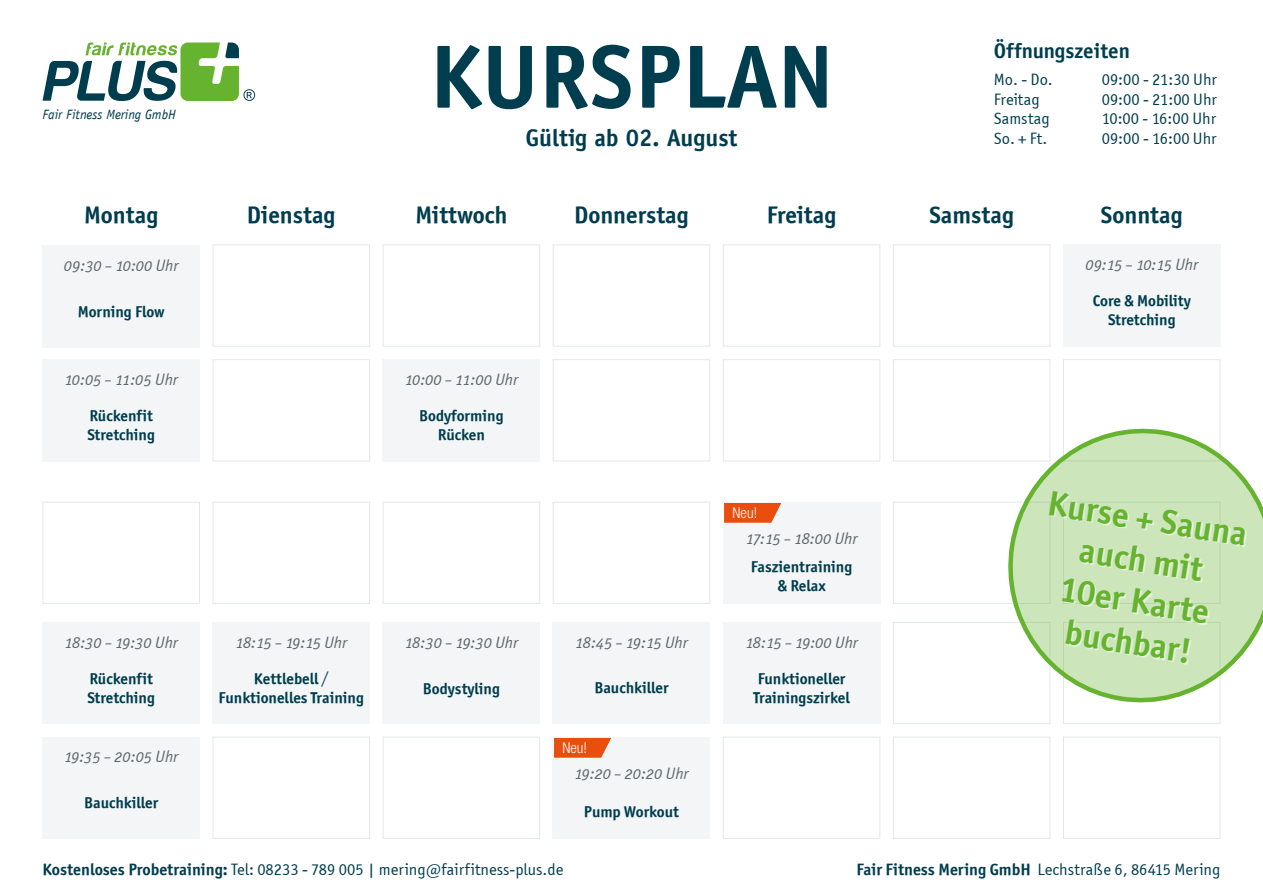
<style>
.page{position:relative;width:1263px;height:893px;background:#fff}
.page>*{position:absolute;margin:0;border:0;box-sizing:border-box;transform-origin:0 0}
.t1{font:700 90px "Officina San ITC";letter-spacing:.015em;color:#003d4e}
.t2{font:34.5px/41.4px "Officina Sans ITCTT Bold";color:#65b32e;text-align:center}
.t3{font:24px "Officina Sans ITCTT Bold";color:#003d4e}
.t4{font:700 24px "Officina Sans LT";color:#003d4e}
.t5{font:700 21px "Officina Sans LT";color:#003d4e}
.t6{font:16.5px "Officina Sans ITCTT Book";color:#003d4e}
.t7{font:16.5px "Officina Sans OSITCTT Book Ita";color:#5d686e}
.t8{font:16.5px "Officina Sans OSITCTT Book Ita";letter-spacing:-.02em;color:#5d686e}
.t9{font:16.5px "Officina Sans OSITCTT Book Ita";letter-spacing:-.05em;color:#5d686e}
.t10{font:16.5px "Officina Sans OSITCTT Book Ita";letter-spacing:-.025em;color:#5d686e}
.t11{font:15.75px/18.9px "Officina Sans ITCTT Bold";color:#003d4e;text-align:center}
.t12{font:300 condensed 15px "Helvetica Neue LT Pro";color:#fff}
.t13{font:italic 13.5px "Officina Sans LT";color:#003d4e}
.s1{font-family:"Officina Sans ITCTT Book"}
.s2{font-family:"Officina Sans ITCTT Bold"}
</style>
<div class="page">
<svg style="left:43px;top:43px;width:212px;height:58px"></svg>
<div style="left:43px;top:762px;width:157px;height:77px;background:#f3f5f6"></div>
<div style="left:43px;top:737px;width:157px;height:25px;background:#f3f5f6"></div>
<div style="left:213px;top:648px;width:157px;height:76px;background:#f3f5f6"></div>
<div style="left:213px;top:622px;width:157px;height:26px;background:#f3f5f6"></div>
<div style="left:43px;top:648px;width:157px;height:76px;background:#f3f5f6"></div>
<div style="left:43px;top:622px;width:157px;height:26px;background:#f3f5f6"></div>
<div style="left:553px;top:779px;width:157px;height:60px;background:#f3f5f6"></div>
<div style="left:553px;top:737px;width:157px;height:42px;background:#f3f5f6"></div>
<div style="left:383px;top:648px;width:157px;height:76px;background:#f3f5f6"></div>
<div style="left:383px;top:622px;width:157px;height:26px;background:#f3f5f6"></div>
<div style="left:553px;top:648px;width:157px;height:76px;background:#f3f5f6"></div>
<div style="left:553px;top:622px;width:157px;height:26px;background:#f3f5f6"></div>
<div style="left:723px;top:648px;width:157px;height:76px;background:#f3f5f6"></div>
<div style="left:723px;top:622px;width:157px;height:26px;background:#f3f5f6"></div>
<div style="left:43px;top:385px;width:157px;height:76px;background:#f3f5f6"></div>
<div style="left:43px;top:359px;width:157px;height:26px;background:#f3f5f6"></div>
<div style="left:383px;top:385px;width:157px;height:76px;background:#f3f5f6"></div>
<div style="left:383px;top:359px;width:157px;height:26px;background:#f3f5f6"></div>
<div style="left:213px;top:244px;width:157px;height:103px;border:1px solid #dae0e3"></div>
<div style="left:1063px;top:270px;width:157px;height:77px;background:#f3f5f6"></div>
<div style="left:1063px;top:244px;width:157px;height:26px;background:#f3f5f6"></div>
<div style="left:383px;top:244px;width:157px;height:103px;border:1px solid #dae0e3"></div>
<div style="left:553px;top:244px;width:157px;height:103px;border:1px solid #dae0e3"></div>
<div style="left:723px;top:244px;width:157px;height:103px;border:1px solid #dae0e3"></div>
<div style="left:893px;top:244px;width:157px;height:103px;border:1px solid #dae0e3"></div>
<div style="left:43px;top:271px;width:157px;height:76px;background:#f3f5f6"></div>
<div style="left:43px;top:245px;width:157px;height:26px;background:#f3f5f6"></div>
<div style="left:213px;top:359px;width:157px;height:102px;border:1px solid #dae0e3"></div>
<div style="left:553px;top:359px;width:157px;height:102px;border:1px solid #dae0e3"></div>
<div style="left:723px;top:359px;width:157px;height:102px;border:1px solid #dae0e3"></div>
<div style="left:893px;top:359px;width:157px;height:102px;border:1px solid #dae0e3"></div>
<div style="left:1063px;top:359px;width:157px;height:102px;border:1px solid #dae0e3"></div>
<div style="left:383px;top:502px;width:157px;height:102px;border:1px solid #dae0e3"></div>
<div style="left:553px;top:502px;width:157px;height:102px;border:1px solid #dae0e3"></div>
<div style="left:893px;top:502px;width:157px;height:102px;border:1px solid #dae0e3"></div>
<div style="left:43px;top:502px;width:157px;height:102px;border:1px solid #dae0e3"></div>
<div style="left:383px;top:737px;width:157px;height:102px;border:1px solid #dae0e3"></div>
<div style="left:723px;top:737px;width:157px;height:102px;border:1px solid #dae0e3"></div>
<div style="left:893px;top:737px;width:157px;height:102px;border:1px solid #dae0e3"></div>
<div style="left:1063px;top:737px;width:157px;height:102px;border:1px solid #dae0e3"></div>
<div style="left:893px;top:622px;width:157px;height:102px;border:1px solid #dae0e3"></div>
<div style="left:1063px;top:622px;width:157px;height:102px;border:1px solid #dae0e3"></div>
<div style="left:723px;top:544px;width:157px;height:60px;background:#f3f5f6"></div>
<div style="left:723px;top:502px;width:157px;height:42px;background:#f3f5f6"></div>
<svg style="left:995px;top:416px;width:268px;height:294px"></svg>
<div style="left:1051px;top:493px;width:195px;height:171px;background:#fff;opacity:.5"></div>
<svg style="left:723px;top:502px;width:60px;height:22px"></svg>
<svg style="left:552px;top:737px;width:60px;height:22px"></svg>
<div style="left:213px;top:737px;width:157px;height:102px;border:1px solid #dae0e3"></div>
<div style="left:213px;top:502px;width:157px;height:102px;border:1px solid #dae0e3"></div>
<p class="t13" style="left:43px;top:107px;width:135px">Fair Fitness Mering GmbH</p>
<h1 class="t1" style="left:430px;top:21px;width:405px">KURSPLAN</h1>
<h3 class="t4" style="left:525px;top:123px;width:213px">Gültig ab 02. August</h3>
<h3 class="t5" style="left:994px;top:37px;width:138px">Öffnungszeiten</h3>
<p class="t6" style="left:994px;top:70px;width:61px">Mo. - Do.</p>
<p class="t6" style="left:1102px;top:70px;width:117px">09:00 - 21:30 Uhr</p>
<p class="t6" style="left:994px;top:89px;width:48px">Freitag</p>
<p class="t6" style="left:1102px;top:89px;width:117px">09:00 - 21:00 Uhr</p>
<p class="t6" style="left:994px;top:109px;width:58px">Samstag</p>
<p class="t6" style="left:1102px;top:109px;width:116px">10:00 - 16:00 Uhr</p>
<p class="t6" style="left:994px;top:129px;width:55px">So. + Ft.</p>
<p class="t6" style="left:1102px;top:129px;width:116px">09:00 - 16:00 Uhr</p>
<h3 class="t3" style="left:84px;top:200px;width:76px">Montag</h3>
<h3 class="t3" style="left:247px;top:200px;width:90px">Dienstag</h3>
<h3 class="t3" style="left:415px;top:200px;width:93px">Mittwoch</h3>
<h3 class="t3" style="left:574px;top:200px;width:116px">Donnerstag</h3>
<h3 class="t3" style="left:767px;top:200px;width:71px">Freitag</h3>
<h3 class="t3" style="left:929px;top:200px;width:86px">Samstag</h3>
<h3 class="t3" style="left:1101px;top:200px;width:83px">Sonntag</h3>
<p class="t7" style="left:64px;top:256px;width:116px">09:30 – 10:00 Uhr</p>
<p class="t11" style="left:78px;top:302px;width:88px">Morning Flow</p>
<p class="t7" style="left:65px;top:370px;width:115px">10:05 – 11:05 Uhr</p>
<p class="t11" style="left:87px;top:406px;width:69px;text-align:left">Rückenfit<br>Stretching</p>
<p class="t7" style="left:405px;top:370px;width:115px">10:00 – 11:00 Uhr</p>
<p class="t11" style="left:419px;top:406px;width:86px">Bodyforming<br>Rücken</p>
<p class="t7" style="left:65px;top:633px;width:115px">18:30 – 19:30 Uhr</p>
<p class="t11" style="left:87px;top:669px;width:69px;text-align:left">Rückenfit<br>Stretching</p>
<p class="t7" style="left:64px;top:747px;width:115px">19:35 – 20:05 Uhr</p>
<p class="t11" style="left:84px;top:793px;width:76px">Bauchkiller</p>
<p class="t9" style="left:235px;top:633px;width:113px">18:15 – 19:15 Uhr</p>
<p class="t11" style="left:219px;top:669px;width:147px">Kettlebell <span class="s1">/<br></span>Funktionelles Training</p>
<p class="t7" style="left:405px;top:633px;width:115px">18:30 – 19:30 Uhr</p>
<p class="t11" style="left:423px;top:679px;width:79px">Bodystyling</p>
<p class="t8" style="left:575px;top:633px;width:114px">18:45 – 19:15 Uhr</p>
<p class="t11" style="left:594px;top:678px;width:76px">Bauchkiller</p>
<p class="t12" style="left:562px;top:739px;width:26px">Neu!</p>
<p class="t7" style="left:574px;top:764px;width:115px">19:20 – 20:20 Uhr</p>
<p class="t11" style="left:584px;top:802px;width:97px">Pump Workout</p>
<p class="t12" style="left:732px;top:504px;width:26px">Neu!</p>
<p class="t8" style="left:746px;top:529px;width:113px">17:15 – 18:00 Uhr</p>
<p class="t11" style="left:751px;top:557px;width:103px">Faszientraining &amp; Relax</p>
<p class="t8" style="left:745px;top:633px;width:114px">18:15 – 19:00 Uhr</p>
<p class="t11" style="left:753px;top:669px;width:98px;text-align:left">Funktioneller<br>Trainingszirkel</p>
<p class="t10" style="left:1085px;top:255px;width:114px">09:15 – 10:15 Uhr</p>
<p class="t11" style="left:1093px;top:291px;width:99px">Core &amp; Mobility<br>Stretching</p>
<h2 class="t2" style="left:1052px;top:482px;width:203px;rotate:9deg">Kurse + Sauna auch mit<br>10er Karte buchbar!</h2>
<p class="t6" style="left:43px;top:860px;width:522px"><span class="s2">Kostenloses Probetraining:</span> Tel: 08233 - 789 005 | mering@fairfitness-plus.de</p>
<p class="t6" style="left:857px;top:860px;width:365px"><span class="s2">Fair Fitness Mering GmbH</span> Lechstraße 6, 86415 Mering</p>
</div>
